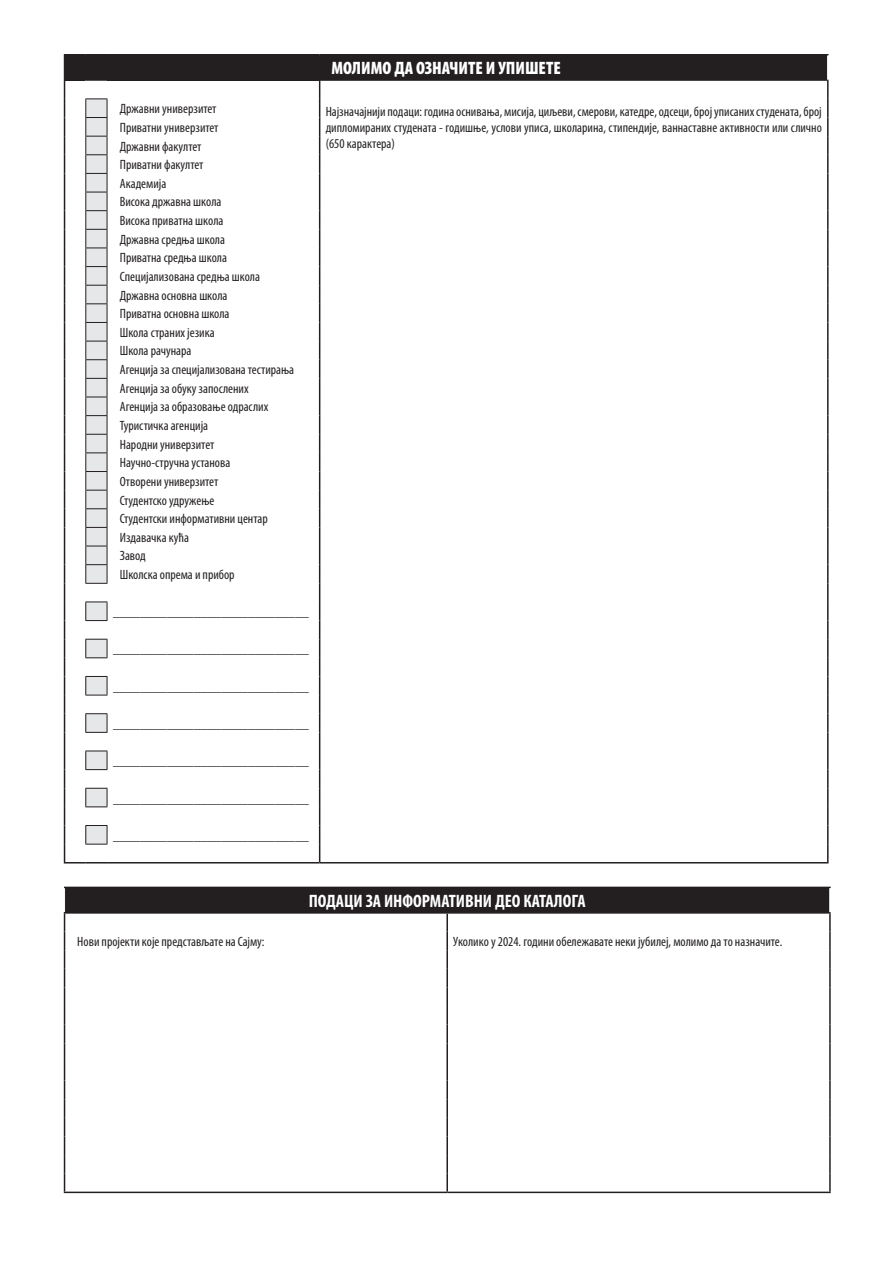
<style>
.page{position:relative;width:893px;height:1263px;background:#fff}
.page>*{position:absolute;margin:0;border:0;box-sizing:border-box;transform-origin:0 0}
.t1{font:700 condensed 18px "Myriad Pro";color:#fff}
.t2{font:900 condensed 18px "Myriad Pro";color:#fff}
.t3{font:condensed 13.5px/18.6px "Myriad Pro";color:#231f20;text-align:justify}
.t4{font:13.5px "Minion Pro";color:#231f20}
</style>
<div class="page">
<div style="left:65px;top:55px;width:763px;height:25px;background:#231f20"></div>
<hr style="left:64px;top:54px;width:22px;height:2px;background:#231f20">
<hr style="left:86px;top:54px;width:21px;height:2px;background:#231f20">
<hr style="left:107px;top:54px;width:213px;height:2px;background:#231f20">
<hr style="left:320px;top:54px;width:509px;height:2px;background:#231f20">
<svg style="left:827px;top:81px;width:2px;height:781px"></svg>
<hr style="left:827px;top:56px;width:2px;height:24px;background:#fff">
<hr style="left:107px;top:80px;width:213px;height:1px;background:#231f20">
<hr style="left:320px;top:80px;width:509px;height:1px;background:#231f20">
<svg style="left:319px;top:81px;width:1px;height:781px"></svg>
<hr style="left:107px;top:862px;width:213px;height:1px;background:#231f20">
<hr style="left:320px;top:862px;width:509px;height:1px;background:#231f20">
<svg style="left:64px;top:56px;width:44px;height:807px"></svg>
<div style="left:65px;top:887px;width:765px;height:26px;background:#231f20"></div>
<hr style="left:64px;top:887px;width:383px;height:1px;background:#231f20">
<hr style="left:447px;top:887px;width:384px;height:1px;background:#231f20">
<hr style="left:829px;top:888px;width:2px;height:24px;background:#fff">
<svg style="left:446px;top:914px;width:2px;height:277px"></svg>
<hr style="left:64px;top:912px;width:383px;height:2px;background:#231f20">
<hr style="left:447px;top:912px;width:384px;height:2px;background:#231f20">
<svg style="left:64px;top:888px;width:1px;height:303px"></svg>
<svg style="left:829px;top:914px;width:2px;height:277px"></svg>
<hr style="left:64px;top:1191px;width:383px;height:2px;background:#231f20">
<hr style="left:447px;top:1191px;width:384px;height:2px;background:#231f20">
<h1 class="t2" style="left:331px;top:58px;width:231px">МОЛИМО ДА ОЗНАЧИТЕ И УПИШЕТЕ</h1>
<p class="t3" style="left:120px;top:100px;width:98px">Државни универзитет</p>
<p class="t3" style="left:326px;top:103px;width:498px;line-height:16.2px">Најзначајнији подаци: година оснивања, мисија, циљеви, смерови, катедре, одсеци, број уписаних студената, број дипломираних студената - годишње, услови уписа, школарина, стипендије, ваннаставне активности или слично (650 карактера)</p>
<p class="t3" style="left:120px;top:118px;width:176px;text-align:left">Приватни универзитет<br>Државни факултет<br>Приватни факултет<br>Академија<br>Висока државна школа<br>Висока приватна школа<br>Државна средња школа<br>Приватна средња школа<br>Специјализована средња школа<br>Државна основна школа<br>Приватна основна школа<br>Школа страних језика<br>Школа рачунара<br>Агенција за специјализована тестирања<br>Агенција за обуку запослених<br>Агенција за образовање одраслих<br>Туристичка агенција<br>Народни универзитет<br>Научно-стручна установа<br>Отворени универзитет<br>Студентско удружење<br>Студентски информативни центар<br>Издавачка кућа<br>Завод<br>Школска опрема и прибор</p>
<p class="t4" style="left:113px;top:603px;width:197px">_____________________________</p>
<p class="t4" style="left:113px;top:640px;width:197px">_____________________________</p>
<p class="t4" style="left:113px;top:677px;width:197px">_____________________________</p>
<p class="t4" style="left:113px;top:715px;width:197px">_____________________________</p>
<p class="t4" style="left:113px;top:752px;width:197px">_____________________________</p>
<p class="t4" style="left:113px;top:789px;width:197px">_____________________________</p>
<p class="t4" style="left:113px;top:826px;width:197px">_____________________________</p>
<h1 class="t1" style="left:309px;top:891px;width:278px">ПОДАЦИ ЗА ИНФОРМАТИВНИ ДЕО КАТАЛОГА</h1>
<p class="t3" style="left:77px;top:932px;width:189px">Нови пројекти које представљате на Сајму:</p>
<p class="t3" style="left:453px;top:932px;width:331px">Уколико у 2024. години обележавате неки јубилеј, молимо да то назначите.</p>
</div>
